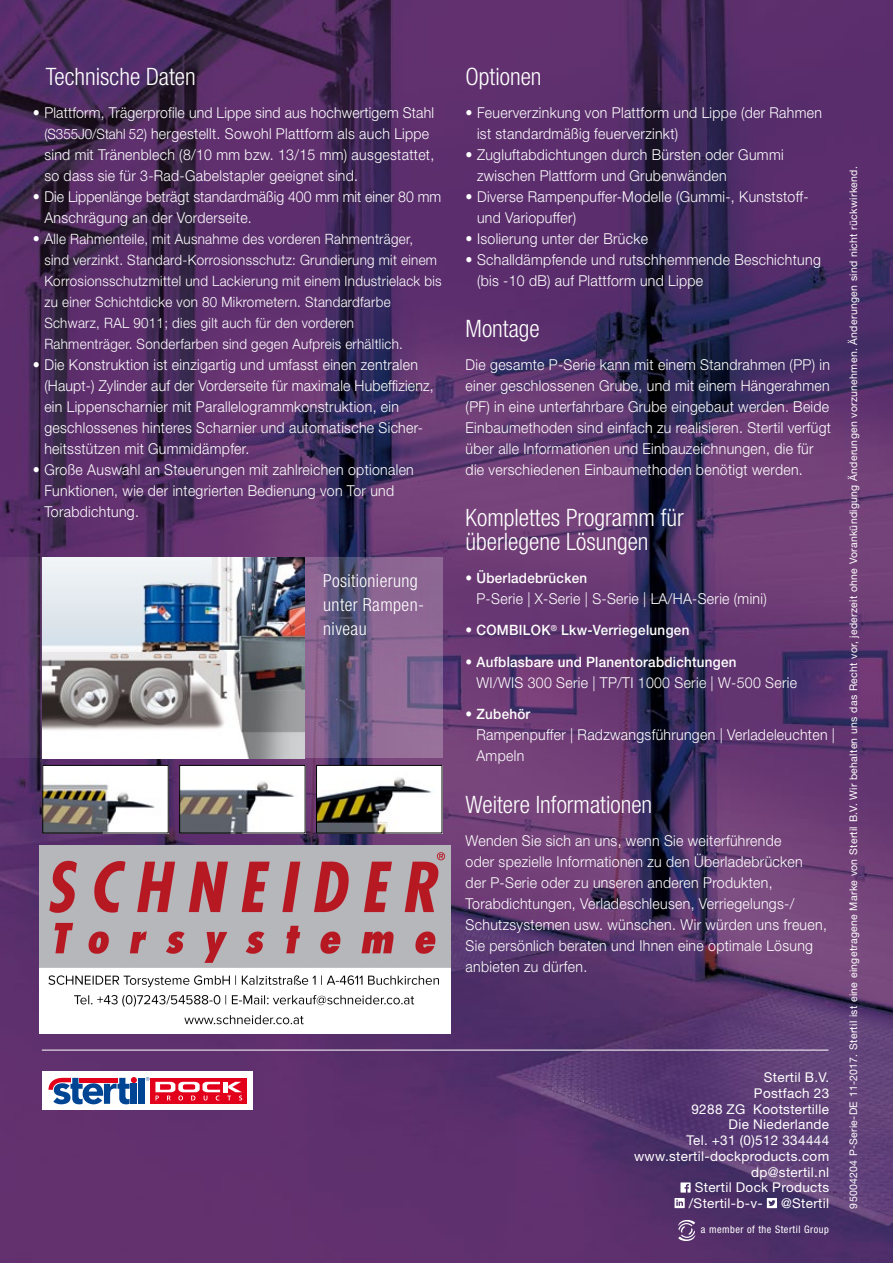
<style>
.page{position:relative;width:893px;height:1263px;background:#fff}
.page>*{position:absolute;margin:0;border:0;box-sizing:border-box;transform-origin:0 0}
.t1{font:300 condensed 24px/24px "Helvetica Neue LT Std";color:#fff}
.t2{font:300 condensed 18px/24px "Helvetica Neue LT Std";letter-spacing:.025em;color:#fff}
.t3{font:300 15px/21px "Helvetica Neue LT Std";letter-spacing:.02em;color:#fff;scale:.94 1}
.t4{font:300 15px/21px "Helvetica Neue LT Std";color:#fff;scale:.94 1}
.t5{font:300 14.25px/21px "Helvetica Neue LT Std";letter-spacing:.02em;color:#fff;scale:.94 1}
.t6{font:500 14.25px "Helvetica Neue LT Std";letter-spacing:.02em;color:#fff;scale:.94 1}
.t7{font:13.5px "Helvetica Neue LT Std";letter-spacing:.025em;color:#fff}
.t8{font:10.5px "Helvetica Neue LT Std";letter-spacing:.025em;color:#fff}
.t9{font:condensed 10.35px "Helvetica Neue LT Std";letter-spacing:.05em;color:#fff}
.s1{font-size:14.25px}
.s2{font-size:15px}
.s3{font-weight:300}
</style>
<div class="page">
<img style="left:0;top:0;width:893px;height:1263px">
<svg style="left:0;top:558px;width:442px;height:200px;background:#755783"></svg>
<img style="left:43px;top:558px;width:261px;height:200px">
<img style="left:45px;top:767px;width:121px;height:64px">
<div style="left:43px;top:765px;width:125px;height:68px;border:1px solid #000"></div>
<img style="left:181px;top:767px;width:122px;height:64px">
<div style="left:179px;top:765px;width:126px;height:68px;border:1px solid #000"></div>
<img style="left:318px;top:767px;width:122px;height:64px">
<div style="left:316px;top:765px;width:126px;height:68px;border:1px solid #000"></div>
<img style="left:866px;top:954px;width:27px;height:278px">
<div style="left:43px;top:1071px;width:210px;height:39px;background:#fff"></div>
<div style="left:139px;top:1078px;width:6px;height:26px;background:#004494"></div>
<svg style="left:48px;top:1077px;width:89px;height:27px"></svg>
<svg style="left:146px;top:1077px;width:3px;height:4px"></svg>
<div style="left:150px;top:1078px;width:97px;height:26px;background:#e2001a"></div>
<hr style="left:223px;top:1082px;width:4px;height:10px;background:#fff">
<svg style="left:155px;top:1082px;width:65px;height:18px"></svg>
<svg style="left:227px;top:1082px;width:15px;height:18px"></svg>
<hr style="left:42px;top:1050px;width:786px;height:1px;background:#fff">
<svg style="left:678px;top:1220px;width:17px;height:21px"></svg>
<svg style="left:680px;top:1182px;width:11px;height:10px"></svg>
<svg style="left:675px;top:1198px;width:10px;height:10px"></svg>
<svg style="left:767px;top:1198px;width:10px;height:10px"></svg>
<img style="left:40px;top:845px;width:410px;height:188px">
<h1 class="t1" style="left:46px;top:64px;width:152px">Technische Daten</h1>
<p class="t3" style="left:44px;top:102px;width:416px;text-indent:-11px">• Plattform, Trägerprofile und Lippe sind aus hochwertigem Stahl <span class="s1">(S355J0/Stahl 52)</span> hergestellt. Sowohl Plattform als auch Lippe sind mit Tränenblech (8/10 mm bzw. 13/15 mm) ausgestattet, so dass sie für 3-Rad-Gabelstapler geeignet sind.</p>
<p class="t4" style="left:44px;top:186px;width:424px;text-indent:-11px">• Die Lippenlänge beträgt standardmäßig 400 mm mit einer 80 mm<br>Anschrägung an der Vorderseite.</p>
<p class="t5" style="left:44px;top:228px;width:424px;text-indent:-11px"><span class="s2">• A</span>lle Rahmenteile, mit Ausnahme des vorderen Rahmenträger,<br>sind verzinkt. Standard-Korrosionsschutz: Grundierung mit einem Korrosionsschutzmittel und Lackierung mit einem Industrielack bis zu einer Schichtdicke von 80 Mikrometern. Standardfarbe Schwarz, RAL 9011; dies gilt auch für den vorderen Rahmenträger. Sonderfarben sind gegen Aufpreis erhältlich.</p>
<p class="t3" style="left:44px;top:354px;width:416px;text-indent:-11px">• Die Konstruktion ist einzigartig und umfasst einen zentralen (Haupt-) Zylinder auf der Vorderseite für maximale Hubeffizienz, ein Lippenscharnier mit Parallelogrammkonstruktion, ein geschlossenes hinteres Scharnier und automatische Sicher&shy;heitsstützen mit Gummidämpfer.</p>
<p class="t3" style="left:44px;top:459px;width:395px;text-indent:-11px">• Große Auswahl an Steuerungen mit zahlreichen optionalen<br>Funktionen, wie der integrierten Bedienung von Tor und<br>Torabdichtung.</p>
<p class="t2" style="left:323px;top:568px;width:102px">Positionierung unter Rampen&shy;niveau</p>
<h1 class="t1" style="left:466px;top:64px;width:77px">Optionen</h1>
<p class="t3" style="left:477px;top:102px;width:368px;text-indent:-11px">• Feuerverzinkung von Plattform und Lippe (der Rahmen ist standardmäßig feuerverzinkt)</p>
<p class="t3" style="left:477px;top:144px;width:328px;text-indent:-11px">• Zugluftabdichtungen durch Bürsten oder Gummi zwischen Plattform und Grubenwänden</p>
<p class="t3" style="left:477px;top:186px;width:354px;text-indent:-11px">• Diverse Rampenpuffer-Modelle (Gummi-, Kunststoff&shy;und Variopuffer)</p>
<p class="t3" style="left:466px;top:228px;width:196px">• Isolierung unter der Brücke</p>
<p class="t3" style="left:477px;top:249px;width:367px;text-indent:-11px">• Schalldämpfende und rutschhemmende Beschichtung (bis -10 dB) auf Plattform und Lippe</p>
<h1 class="t1" style="left:466px;top:316px;width:76px">Montage</h1>
<p class="t3" style="left:466px;top:354px;width:390px">Die gesamte P-Serie kann mit einem Standrahmen (PP) in einer geschlossenen Grube, und mit einem Hängerahmen (PF) in eine unterfahrbare Grube eingebaut werden. Beide Einbaumethoden sind einfach zu realisieren. Stertil verfügt über alle Informationen und Einbauzeichnungen, die für die verschiedenen Einbaumethoden benötigt werden.</p>
<h1 class="t1" style="left:466px;top:505px;width:220px">Komplettes Programm für überlegene Lösungen</h1>
<p class="t6" style="left:466px;top:569px;width:131px"><span class="s3">•</span> Überladebrücken</p>
<p class="t3" style="left:476px;top:588px;width:310px">P-Serie | X-Serie | S-Serie | LA/HA-Serie (mini)</p>
<p class="t6" style="left:466px;top:622px;width:240px"><span class="s3">•</span> COMBILOK<sup>®</sup> Lkw-Verriegelungen</p>
<p class="t6" style="left:466px;top:653px;width:290px"><span class="s3">•</span> Aufblasbare und Planentorabdichtungen</p>
<p class="t3" style="left:476px;top:672px;width:343px">WI/WIS 300 Serie | TP/TI 1000 Serie | W-500 Serie</p>
<p class="t6" style="left:466px;top:706px;width:70px"><span class="s3">•</span> Zubehör</p>
<p class="t3" style="left:476px;top:724px;width:383px">Rampenpuffer | Radzwangsführungen | Verladeleuchten |<br>Ampeln</p>
<h1 class="t1" style="left:466px;top:792px;width:188px">Weitere Informationen</h1>
<p class="t3" style="left:466px;top:829px;width:386px">Wenden Sie sich an uns, wenn Sie weiterführende<br>oder spezielle Informationen zu den Überladebrücken der P-Serie oder zu unseren anderen Produkten, Torabdichtungen, Verladeschleusen, Verriegelungs-/ Schutzsystemen usw. wünschen. Wir würden uns freuen, Sie persönlich beraten und Ihnen eine optimale Lösung anbieten zu dürfen.</p>
<p class="t7" style="left:764px;top:1069px;width:67px">Stertil B.V.</p>
<p class="t7" style="left:754px;top:1085px;width:77px">Postfach 23</p>
<p class="t7" style="left:691px;top:1101px;width:139px">9288 ZG Kootstertille</p>
<p class="t7" style="left:729px;top:1116px;width:102px">Die Niederlande</p>
<p class="t7" style="left:686px;top:1132px;width:144px">Tel. +31 (0)512 334444</p>
<p class="t7" style="left:634px;top:1148px;width:197px">www.stertil-dockproducts.com</p>
<p class="t7" style="left:751px;top:1164px;width:80px">dp@stertil.nl</p>
<p class="t7" style="left:695px;top:1179px;width:136px">Stertil Dock Products</p>
<p class="t7" style="left:689px;top:1195px;width:76px">/Stertil-b-v-</p>
<p class="t7" style="left:781px;top:1195px;width:50px">@Stertil</p>
<p class="t9" style="left:701px;top:1223px;width:130px">a member of the Stertil Group</p>
<p class="t8" style="left:847px;top:1208px;width:1044px;rotate:-90deg">95004204 P-Serie-DE 11-2017. Stertil ist eine eingetragene Marke von Stertil B.V. Wir behalten uns das Recht vor, jederzeit ohne Vorankündigung Änderungen vorzunehmen. Änderungen sind nicht rückwirkend.</p>
</div>
